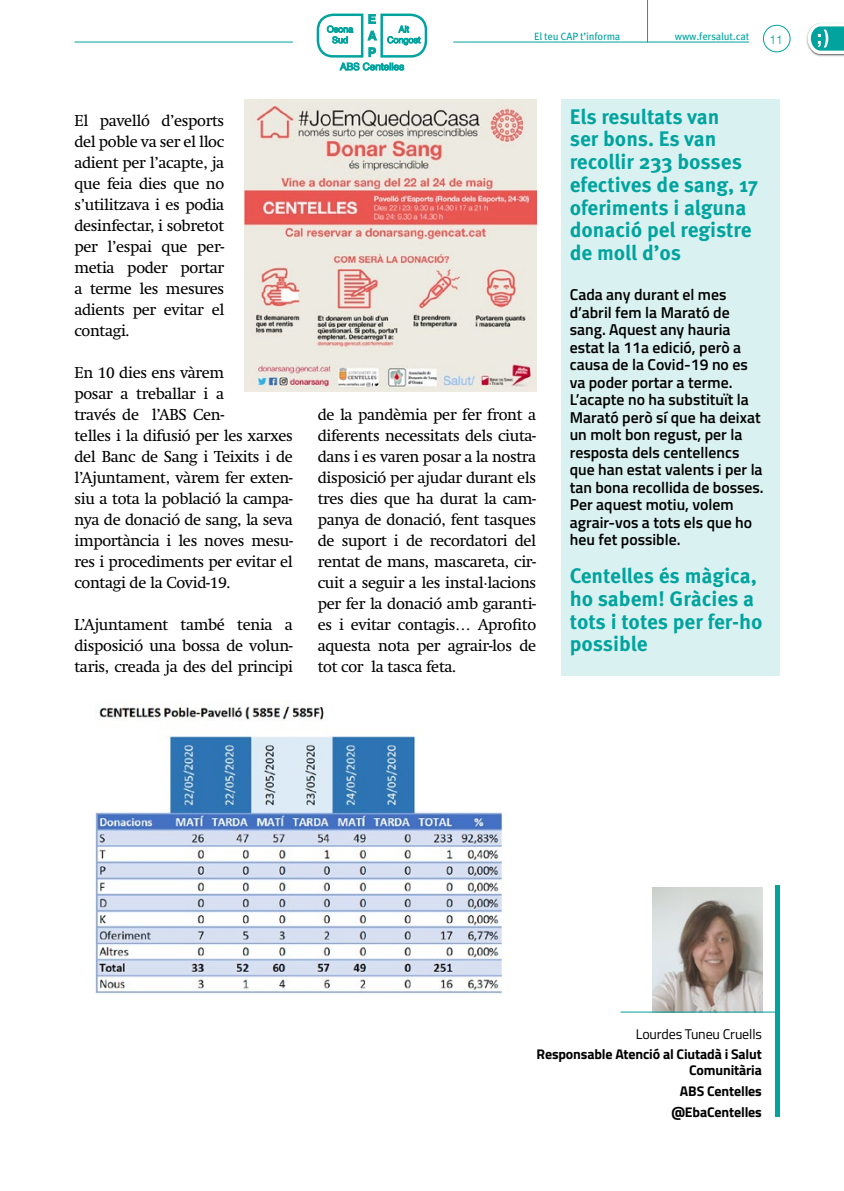
<style>
.page{position:relative;width:844px;height:1191px;background:#fff}
.page>*{position:absolute;margin:0;border:0;box-sizing:border-box;transform-origin:0 0}
.t1{font:700 21px/22.8px "Meta Pro";color:#00a39e}
.t2{font:15.75px/21px "Swift";letter-spacing:-.02em;color:#000;text-align:justify}
.t3{font:600 15.75px/17.5px "Titillium Web";color:#000}
.t4{font:700 14px/15.8px "Titillium Web";letter-spacing:-.01em;color:#000;text-align:right}
.t5{font:14px "Titillium Web";letter-spacing:-.01em;color:#000}
.t6{font:300 12.25px "Helvetica Neue";color:#00a39e}
.t7{font:10.5px "Meta Pro";letter-spacing:-.015em;color:#00a39e}
</style>
<div class="page">
<hr style="left:453px;top:42px;width:295px;height:1px;background:#00a39e">
<hr style="left:74px;top:42px;width:219px;height:1px;background:#00a39e">
<svg style="left:806px;top:23px;width:37px;height:33px"></svg>
<div style="left:762px;top:25px;width:28px;height:27px;border:1px solid #00a39e;border-radius:50%"></div>
<hr style="left:647px;top:0;width:1px;height:42px;background:#00a39e">
<svg style="left:316px;top:14px;width:112px;height:57px"></svg>
<div style="left:561px;top:99px;width:218px;height:576px;background:#d9f1f0"></div>
<img style="left:244px;top:99px;width:292px;height:292px">
<img style="left:652px;top:887px;width:110px;height:124px">
<div style="left:774px;top:884px;width:5px;height:232px;background:#00a39e"></div>
<hr style="left:620px;top:1011px;width:159px;height:1px;background:#00a39e">
<img style="left:95px;top:700px;width:408px;height:294px">
<p class="t7" style="left:534px;top:30px;width:88px">El teu CAP t’informa</p>
<p class="t7" style="left:674px;top:30px;width:76px">www.fersalut.cat</p>
<p class="t6" style="left:769px;top:32px;width:15px">11</p>
<p class="t2" style="left:74px;top:110px;width:151px">El pavelló d’esports del poble va ser el lloc adient per l’acapte, ja que feia dies que no s’utilitzava i es podia desinfectar, i sobretot per l’espai que per&shy;metia poder portar a terme les mesures adients per evitar el contagi.</p>
<p class="t2" style="left:74px;top:362px;width:220px;text-align:left">En 10 dies ens vàrem<br>posar a treballar i a<br>través de l’ABS Cen-<br>telles i la difusió per les xarxes del Banc de Sang i Teixits i de l’Ajuntament, vàrem fer exten&shy;siu a tota la població la campa&shy;nya de donació de sang, la seva importància i les noves mesu&shy;res i procediments per evitar el contagi de la Covid-19.</p>
<p class="t2" style="left:74px;top:614px;width:220px">L’Ajuntament també tenia a disposició una bossa de volun&shy;taris, creada ja des del principi</p>
<p class="t2" style="left:317px;top:404px;width:220px">de la pandèmia per fer front a diferents necessitats dels ciuta&shy;dans i es varen posar a la nostra disposició per ajudar durant els tres dies que ha durat la cam&shy;panya de donació, fent tasques de suport i de recordatori del rentat de mans, mascareta, cir&shy;cuit a seguir a les instal·lacions per fer la donació amb garanti&shy;es i evitar contagis… Aprofito aquesta nota per agrair-los de tot cor la tasca feta.</p>
<h1 class="t1" style="left:569px;top:106px;width:190px">Els resultats van<br>ser bons. Es van recollir 233 bosses efectives de sang, 17 oferiments i alguna donació pel registre de moll d’os</h1>
<p class="t3" style="left:569px;top:286px;width:195px">Cada any durant el mes d’abril fem la Marató de sang. Aquest any hauria estat la 11a edició, però a causa de la Covid-19 no es va poder portar a terme.<br>L’acapte no ha substituït la<br>Marató però sí que ha deixat un molt bon regust, per la resposta dels centellencs que han estat valents i per la tan bona recollida de bosses.<br>Per aquest motiu, volem agrair-vos a tots els que ho heu fet possible.</p>
<h1 class="t1" style="left:569px;top:565px;width:194px">Centelles és màgica, ho sabem! Gràcies a tots i totes per fer-ho possible</h1>
<p class="t5" style="left:635px;top:1022px;width:127px">Lourdes Tuneu Cruells</p>
<p class="t4" style="left:536px;top:1046px;width:227px">Responsable Atenció al Ciutadà i Salut<br>Comunitària</p>
<p class="t4" style="left:671px;top:1080px;width:92px;line-height:20.7px">ABS Centelles @EbaCentelles</p>
</div>
